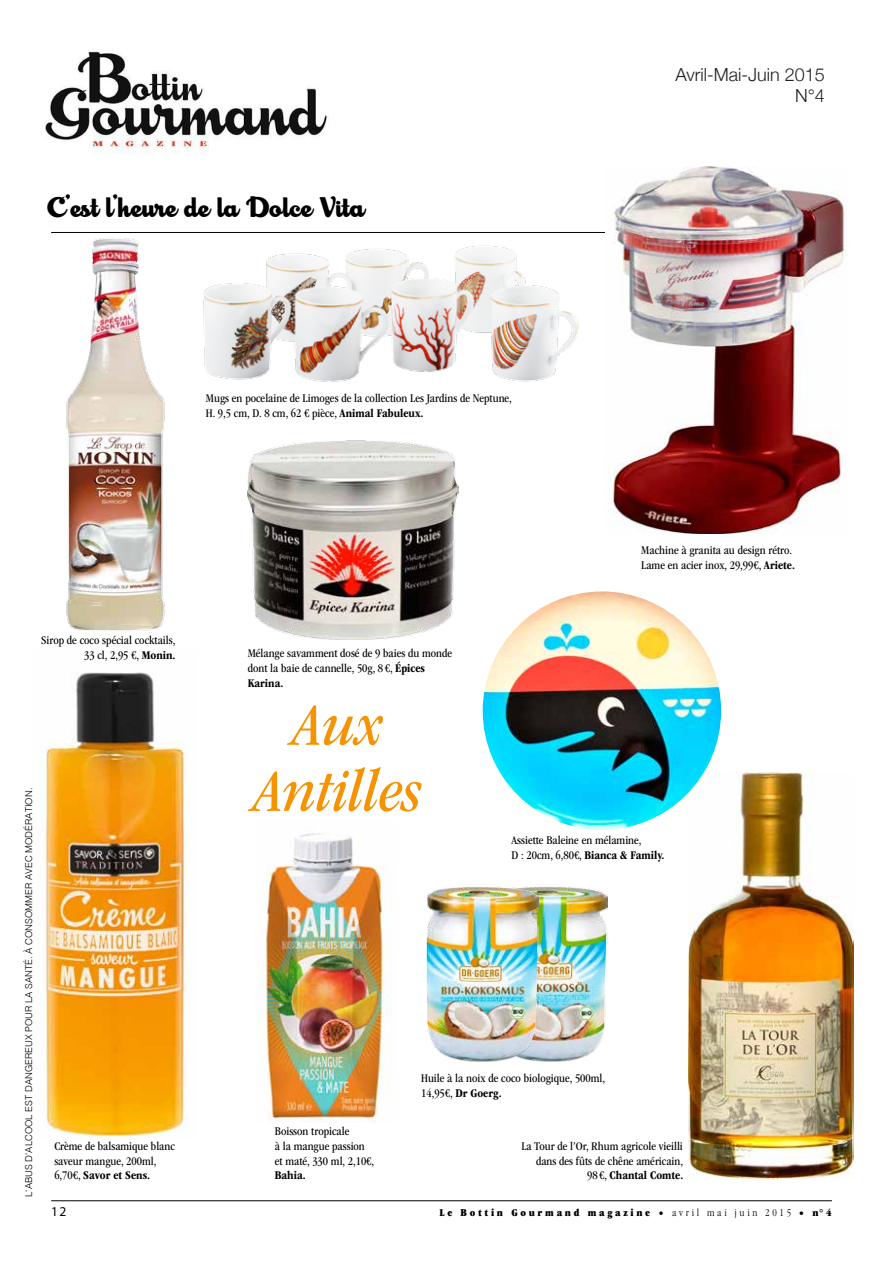
<style>
.page{position:relative;width:893px;height:1263px;background:#fff}
.page>*{position:absolute;margin:0;border:0;box-sizing:border-box;transform-origin:0 0}
.t1{font:italic condensed 62.1px/66.2px "ITC Garamond Std";color:#f59300;text-align:center}
.t2{font:36.45px "LHF Cosmic Cursive I";color:#000}
.t3{font:300 18px "Helvetica Neue";color:#231f20}
.t4{font:13.5px "Myriad Pro";color:#000}
.t5{font:condensed 12.15px/14.9px "ITC Garamond Std";color:#000}
.t6{font:10.8px "ITC Garamond Std Ult Narrow";letter-spacing:.25em;color:#000}
.t7{font:300 9.45px "Helvetica";color:#000}
.s1{font-weight:700}
.s2{font-family:"ITC Garamond Std";font-weight:300;font-stretch:condensed}
</style>
<div class="page">
<hr style="left:51px;top:232px;width:781px;height:1px;background:#000">
<hr style="left:51px;top:1200px;width:781px;height:1px;background:#000">
<img style="left:605px;top:167px;width:242px;height:366px">
<img style="left:689px;top:772px;width:165px;height:406px">
<img style="left:44px;top:672px;width:144px;height:467px">
<img style="left:203px;top:245px;width:376px;height:137px">
<img style="left:248px;top:441px;width:210px;height:198px">
<img style="left:483px;top:591px;width:238px;height:239px;border-radius:119px">
<img style="left:538px;top:886px;width:70px;height:175px">
<img style="left:426px;top:887px;width:112px;height:174px">
<img style="left:264px;top:833px;width:128px;height:289px">
<img style="left:66px;top:238px;width:99px;height:393px">
<img style="left:45px;top:51px;width:282px;height:102px">
<p class="t2" style="left:47px;top:192px;width:319px">C'est l'heure de la Dolce Vita</p>
<p class="t3" style="left:676px;top:64px;width:151px">Avril-Mai-Juin 2015</p>
<p class="t3" style="left:795px;top:85px;width:31px">N°4</p>
<p class="t5" style="left:206px;top:391px;width:307px">Mugs en pocelaine de Limoges de la collection Les Jardins de Neptune,<br>H. 9,5 cm, D. 8 cm, 62 € pièce, <span class="s1">Animal Fabuleux.</span></p>
<p class="t5" style="left:641px;top:543px;width:155px">Machine à granita au design rétro.<br>Lame en acier inox, 29,99€, <span class="s1">Ariete.</span></p>
<p class="t7" style="left:21px;top:1197px;width:411px;rotate:-90deg">L'ABUS D'ALCOOL EST DANGEREUX POUR LA SANTÉ. À CONSOMMER AVEC MODÉRATION.</p>
<p class="t5" style="left:41px;top:633px;width:136px;text-align:right">Sirop de coco spécial cocktails,<br>33 cl, 2,95 €, <span class="s1">Monin.</span></p>
<p class="t5" style="left:248px;top:646px;width:206px">Mélange savamment dosé de 9 baies du monde dont la baie de cannelle, 50g, 8 €, <span class="s1">Épices<br>Karina.</span></p>
<p class="t1" style="left:254px;top:692px;width:169px">Aux<br>Antilles</p>
<p class="t5" style="left:511px;top:833px;width:155px">Assiette Baleine en mélamine,<br>D : 20cm, 6,80€, <span class="s1">Bianca &amp; Family.</span></p>
<p class="t5" style="left:421px;top:1070px;width:186px">Huile à la noix de coco biologique, 500ml,<br>14,95€, <span class="s1">Dr Goerg.</span></p>
<p class="t5" style="left:275px;top:1124px;width:101px">Boisson tropicale<br>à la mangue passion et maté, 330 ml, 2,10€,<br><span class="s1">Bahia.</span></p>
<p class="t5" style="left:54px;top:1138px;width:122px">Crème de balsamique blanc saveur mangue, 200ml,<br>6,70€, <span class="s1">Savor et Sens.</span></p>
<p class="t5" style="left:521px;top:1138px;width:163px;text-align:right">La Tour de l’Or, Rhum agricole vieilli dans des fûts de chêne américain,<br>98 €, <span class="s1">Chantal Comte.</span></p>
<p class="t4" style="left:51px;top:1203px;width:17px">12</p>
<p class="t6" style="left:440px;top:1206px;width:394px">Le Bottin Gourmand magazine • <span class="s2">avril mai juin 2015</span> • n°4</p>
</div>
